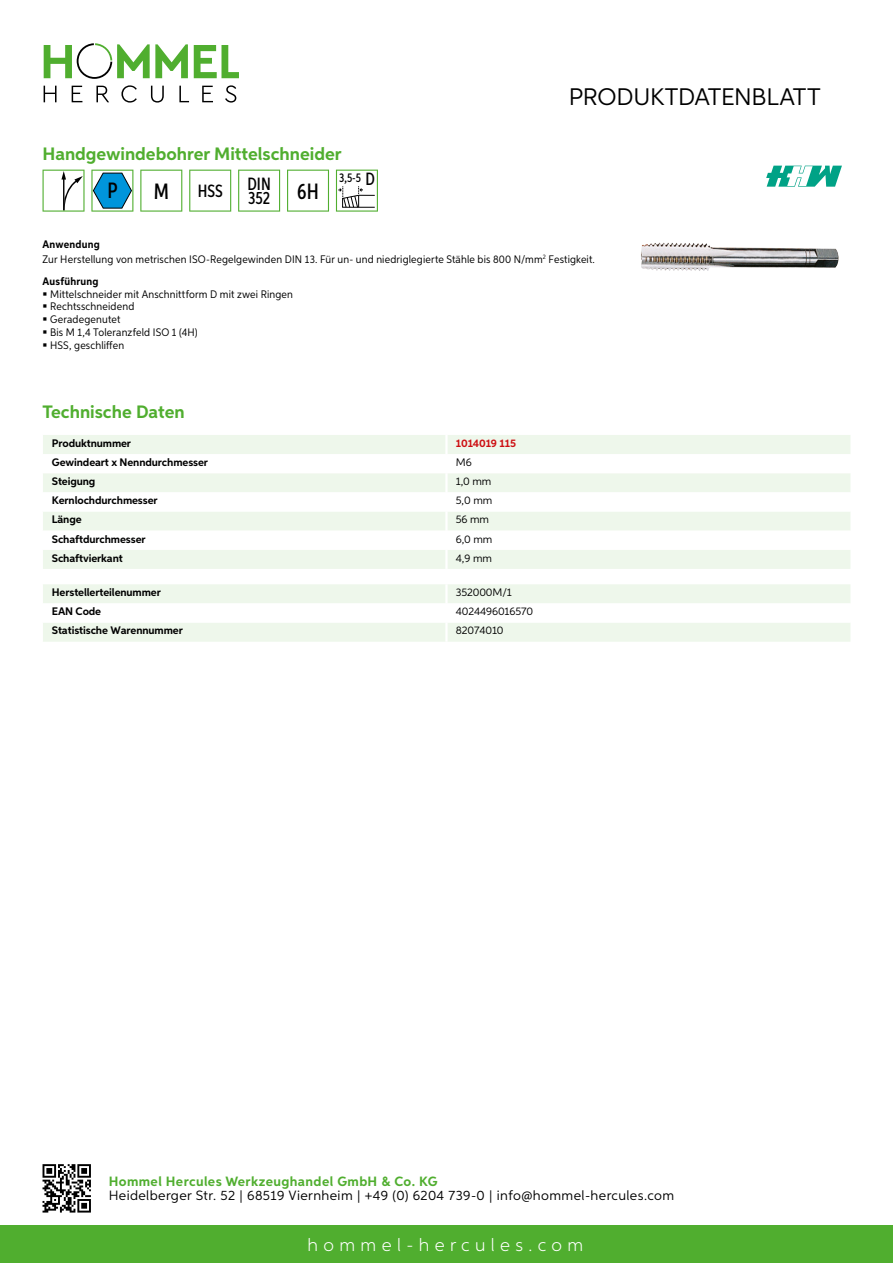
<style>
.page{position:relative;width:893px;height:1263px;background:#fff}
.page>*{position:absolute;margin:0;border:0;box-sizing:border-box;transform-origin:0 0}
.t1{font:24px "Aspira";letter-spacing:-.01em;color:#000}
.t2{font:500 22.2px "Aspira XX Nar";color:#000}
.t3{font:700 18px "Aspira";color:#50ae2f}
.t4{font:300 18px "Aspira";letter-spacing:.3em;color:#fff}
.t5{font:500 17.85px/14.9px "Aspira XX Nar";color:#000}
.t6{font:13.5px "Aspira";letter-spacing:.03em;color:#000}
.t7{font:700 13.5px "Aspira";letter-spacing:.03em;color:#50ae2f}
.t8{font:500 12.6px "Aspira XX Nar";color:#000}
.t9{font:10.95px/12.8px "Aspira Nar";letter-spacing:.015em;color:#000}
.t10{font:700 10.95px "Aspira";letter-spacing:-.01em;color:#000}
.t11{font:10.95px "Aspira";letter-spacing:-.01em;color:#000}
.t12{font:700 10.95px "Aspira";letter-spacing:-.01em;color:#cd1013}
.t13{font:700 10.95px "Aspira Nar";letter-spacing:.02em;color:#000}
.s1{font-size:17.85px}
.s2{font-weight:700}
</style>
<div class="page">
<div style="left:0;top:1226px;width:893px;height:37px;background:#50ae2f"></div>
<svg style="left:43px;top:1164px;width:48px;height:48px"></svg>
<svg style="left:194px;top:45px;width:45px;height:33px"></svg>
<svg style="left:44px;top:43px;width:144px;height:36px"></svg>
<svg style="left:44px;top:86px;width:13px;height:16px"></svg>
<svg style="left:72px;top:86px;width:10px;height:16px"></svg>
<svg style="left:96px;top:86px;width:13px;height:16px"></svg>
<svg style="left:121px;top:85px;width:16px;height:18px"></svg>
<svg style="left:151px;top:86px;width:13px;height:17px"></svg>
<svg style="left:179px;top:86px;width:10px;height:16px"></svg>
<svg style="left:202px;top:86px;width:11px;height:16px"></svg>
<svg style="left:225px;top:85px;width:11px;height:18px"></svg>
<div style="left:43px;top:435px;width:807px;height:134px;background:#eef7eb"></div>
<svg style="left:43px;top:454px;width:807px;height:96px"></svg>
<hr style="left:445px;top:435px;width:3px;height:19px;background:#fff">
<hr style="left:445px;top:454px;width:3px;height:19px;background:#fff">
<hr style="left:445px;top:473px;width:3px;height:19px;background:#fff">
<hr style="left:445px;top:492px;width:3px;height:19px;background:#fff">
<hr style="left:445px;top:511px;width:3px;height:20px;background:#fff">
<hr style="left:445px;top:531px;width:3px;height:19px;background:#fff">
<hr style="left:445px;top:550px;width:3px;height:19px;background:#fff">
<svg style="left:43px;top:584px;width:807px;height:58px"></svg>
<hr style="left:445px;top:622px;width:3px;height:20px;background:#fff">
<svg style="left:43px;top:170px;width:42px;height:42px"></svg>
<svg style="left:91px;top:170px;width:42px;height:42px"></svg>
<svg style="left:140px;top:170px;width:42px;height:42px"></svg>
<svg style="left:189px;top:170px;width:42px;height:42px"></svg>
<svg style="left:238px;top:170px;width:42px;height:42px"></svg>
<svg style="left:287px;top:170px;width:42px;height:42px"></svg>
<svg style="left:336px;top:170px;width:42px;height:42px"></svg>
<img style="left:641px;top:242px;width:198px;height:29px">
<svg style="left:766px;top:166px;width:76px;height:21px"></svg>
<h3 class="t3" style="left:43px;top:142px;width:301px">Handgewindebohrer Mittelschneider</h3>
<h2 class="t2" style="left:108px;top:177px;width:12px">P</h2>
<h2 class="t2" style="left:154px;top:178px;width:17px">M</h2>
<h3 class="t5" style="left:198px;top:183px;width:27px">HSS</h3>
<h3 class="t5" style="left:247px;top:176px;width:73px">DIN<br>352 <sup>6H</sup></h3>
<p class="t8" style="left:339px;top:169px;width:37px">3,5-5 <span class="s1">D</span></p>
<h1 class="t1" style="left:569px;top:82px;width:253px">Produktdatenblatt</h1>
<p class="t9" style="left:43px;top:236px;width:554px;line-height:15.1px"><span class="s2">Anwendung<br></span>Zur Herstellung von metrischen ISO-Regelgewinden DIN 13. Für un- und niedriglegierte Stähle bis 800 N/mm<sup>2</sup> Festigkeit.</p>
<p class="t13" style="left:43px;top:274px;width:58px">Ausführung</p>
<p class="t9" style="left:50px;top:287px;width:244px">Mittelschneider mit Anschnittform D mit zwei Ringen<br>Rechtsschneidend<br>Geradegenutet<br>Bis M 1,4 Toleranzfeld ISO 1 (4H)<br>HSS, geschliffen</p>
<h3 class="t3" style="left:43px;top:401px;width:144px">Technische Daten</h3>
<p class="t10" style="left:52px;top:436px;width:81px">Produktnummer</p>
<p class="t12" style="left:456px;top:436px;width:62px">1014019 115</p>
<p class="t10" style="left:52px;top:455px;width:158px">Gewindeart x Nenndurchmesser</p>
<p class="t11" style="left:456px;top:456px;width:17px">M6</p>
<p class="t10" style="left:52px;top:475px;width:45px">Steigung</p>
<p class="t11" style="left:456px;top:475px;width:37px">1,0 mm</p>
<p class="t10" style="left:52px;top:494px;width:107px">Kernlochdurchmesser</p>
<p class="t11" style="left:456px;top:494px;width:38px">5,0 mm</p>
<p class="t10" style="left:52px;top:513px;width:31px">Länge</p>
<p class="t11" style="left:456px;top:513px;width:35px">56 mm</p>
<p class="t10" style="left:52px;top:532px;width:95px">Schaftdurchmesser</p>
<p class="t11" style="left:456px;top:532px;width:38px">6,0 mm</p>
<p class="t10" style="left:52px;top:551px;width:72px">Schaftvierkant</p>
<p class="t11" style="left:456px;top:551px;width:38px">4,9 mm</p>
<p class="t10" style="left:52px;top:586px;width:111px">Herstellerteilenummer</p>
<p class="t11" style="left:456px;top:586px;width:57px">352000M/1</p>
<p class="t10" style="left:52px;top:605px;width:51px">EAN Code</p>
<p class="t11" style="left:456px;top:605px;width:79px">4024496016570</p>
<p class="t10" style="left:52px;top:624px;width:132px">Statistische Warennummer</p>
<p class="t11" style="left:456px;top:624px;width:49px">82074010</p>
<p class="t7" style="left:109px;top:1172px;width:330px">Hommel Hercules Werkzeughandel GmbH &amp; Co. KG</p>
<p class="t6" style="left:109px;top:1187px;width:567px">Heidelberger Str. 52 | 68519 Viernheim | +49 (0) 6204 739-0 | info@hommel-hercules.com</p>
<h3 class="t4" style="left:307px;top:1234px;width:277px">hommel-hercules.com</h3>
</div>
